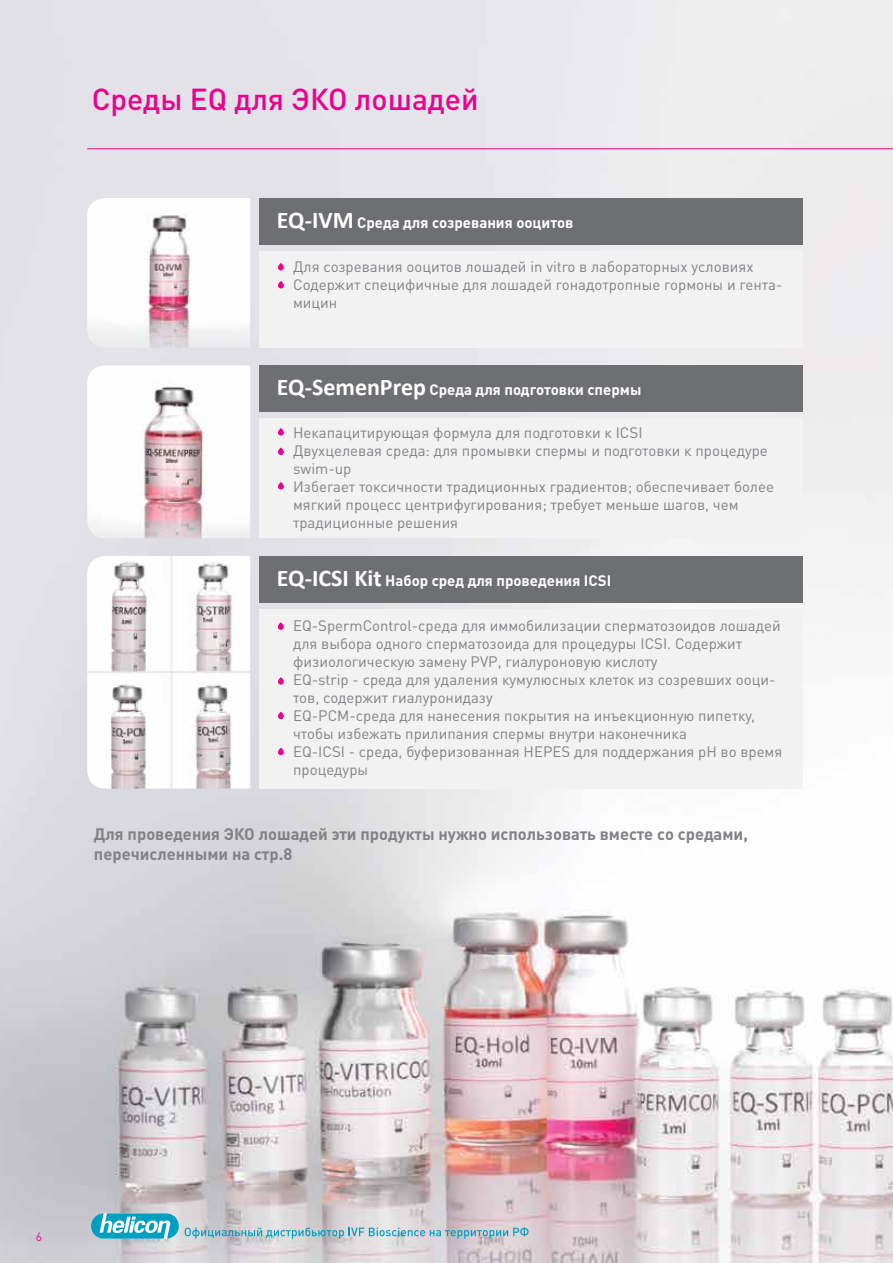
<style>
.page{position:relative;width:893px;height:1263px;background:#fff}
.page>*{position:absolute;margin:0;border:0;box-sizing:border-box;transform-origin:0 0}
.t1{font:500 30px "DIN Pro";color:#ec008c}
.t2{font:700 16.5px/19.8px "DIN Pro";color:#808285}
.t3{font:15px/18px "DIN Pro";color:#808285}
.t4{font:700 15px "DIN Pro";color:#fff}
.t5{font:12px "DIN Pro";color:#ec008c}
.s1{font-family:"Calibri";font-size:24px}
</style>
<div class="page">
<img style="left:0;top:0;width:893px;height:1263px">
<hr style="left:87px;top:148px;width:806px;height:1px;background:#ec008c">
<img style="left:87px;top:198px;width:163px;height:150px">
<div style="left:260px;top:251px;width:543px;height:97px;background:#f2f2f3"></div>
<div style="left:278px;top:263px;width:6px;height:7px;background:#ec008c;border-radius:3px"></div>
<div style="left:278px;top:281px;width:6px;height:7px;background:#ec008c;border-radius:3px"></div>
<div style="left:260px;top:198px;width:543px;height:46px;background:#6e6f72"></div>
<img style="left:87px;top:556px;width:163px;height:232px">
<div style="left:260px;top:609px;width:543px;height:180px;background:#f2f2f3"></div>
<svg style="left:278px;top:622px;width:6px;height:8px"></svg>
<div style="left:278px;top:677px;width:6px;height:8px;background:#ec008c;border-radius:3px"></div>
<div style="left:278px;top:712px;width:6px;height:7px;background:#ec008c;border-radius:3px"></div>
<div style="left:278px;top:748px;width:6px;height:7px;background:#ec008c;border-radius:3px"></div>
<div style="left:260px;top:556px;width:543px;height:46px;background:#6e6f72"></div>
<div style="left:260px;top:419px;width:543px;height:119px;background:#f2f2f3"></div>
<div style="left:278px;top:428px;width:6px;height:7px;background:#ec008c;border-radius:3px"></div>
<svg style="left:278px;top:447px;width:6px;height:8px"></svg>
<div style="left:278px;top:482px;width:6px;height:7px;background:#ec008c;border-radius:3px"></div>
<div style="left:260px;top:365px;width:543px;height:46px;background:#6e6f72"></div>
<img style="left:87px;top:365px;width:163px;height:173px">
<svg style="left:91px;top:1213px;width:88px;height:26px"></svg>
<svg style="left:185px;top:1227px;width:344px;height:12px"></svg>
<h1 class="t1" style="left:92px;top:79px;width:388px">Среды EQ для ЭКО лошадей</h1>
<p class="t4" style="left:277px;top:212px;width:298px"><span class="s1">EQ-IVM</span> Среда для созревания ооцитов</p>
<p class="t3" style="left:293px;top:257px;width:491px">Для созревания ооцитов лошадей in vitro в лабораторных условиях<br>Содержит специфичные для лошадей гонадотропные гормоны и гента&shy;мицин</p>
<p class="t4" style="left:277px;top:379px;width:366px"><span class="s1">EQ-SemenPrep</span> Среда для подготовки спермы</p>
<p class="t3" style="left:293px;top:423px;width:482px">Некапацитирующая формула для подготовки к ICSI<br>Двухцелевая среда: для промывки спермы и подготовки к процедуре swim-up<br>Избегает токсичности традиционных градиентов; обеспечивает более мягкий процесс центрифугирования; требует меньше шагов, чем традиционные решения</p>
<p class="t4" style="left:277px;top:570px;width:336px"><span class="s1">EQ-ICSI Kit</span> Набор сред для проведения ICSI</p>
<p class="t3" style="left:293px;top:616px;width:491px">EQ-SpermControl-среда для иммобилизации сперматозоидов лошадей для выбора одного сперматозоида для процедуры ICSI. Содержит физиологическую замену PVP, гиалуроновую кислоту<br>EQ-strip - среда для удаления кумулюсных клеток из созревших ооци&shy;тов, содержит гиалуронидазу<br>EQ-PCM-среда для нанесения покрытия на инъекционную пипетку, чтобы избежать прилипания спермы внутри наконечника<br>EQ-ICSI - среда, буферизованная HEPES для поддержания pH во время процедуры</p>
<p class="t2" style="left:94px;top:824px;width:655px">Для проведения ЭКО лошадей эти продукты нужно использовать вместе со средами, перечисленными на стр.8</p>
<p class="t5" style="left:36px;top:1228px;width:8px">6</p>
</div>
